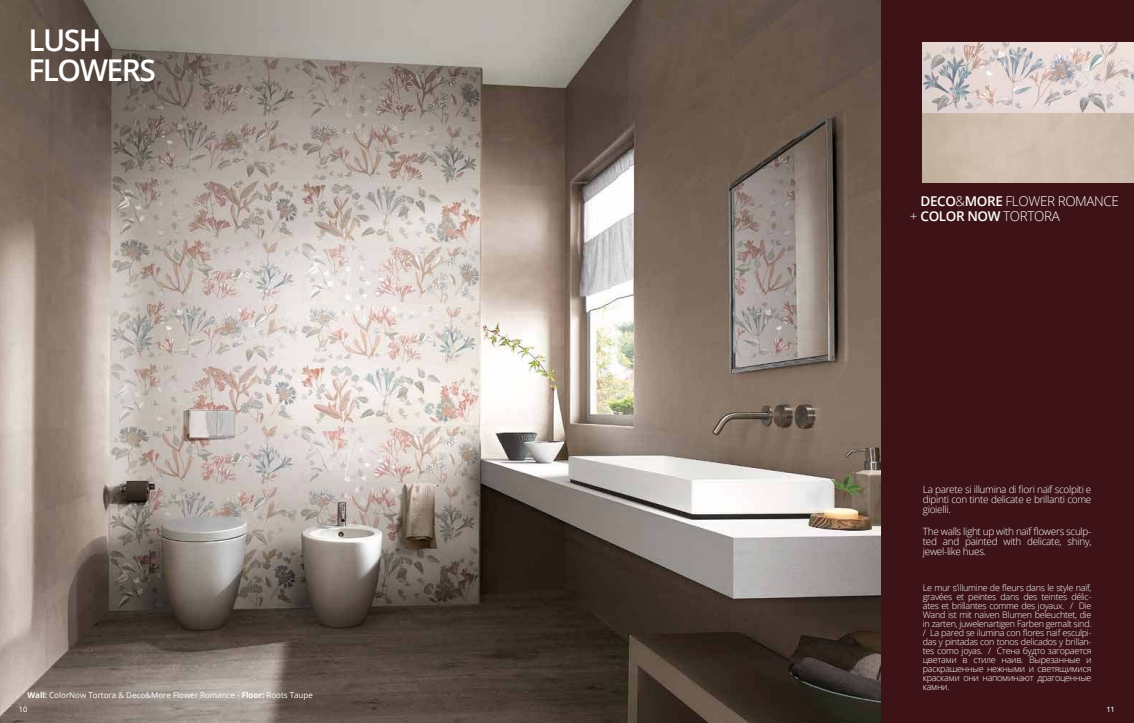
<style>
.page{position:relative;width:1134px;height:723px;background:#fff}
.page>*{position:absolute;margin:0;border:0;box-sizing:border-box;transform-origin:0 0}
.t1{font:600 30px/30px "Open Sans";letter-spacing:-.05em;color:#fff}
.t2{font:300 13.5px/15px "Open Sans";letter-spacing:-.03em;color:#fff}
.t3{font:300 10px/10px "Open Sans";letter-spacing:-.03em;color:#fff;text-align:justify}
.t4{font:300 9px/9px "Open Sans";letter-spacing:-.03em;color:#fff;text-align:justify}
.t5{font:8px "Open Sans";color:#fff}
.t6{font:7.7px "Helvetica Neue LT Com";color:#fff}
.s1{font-weight:700}
.s2{font-weight:600}
</style>
<div class="page">
<div style="left:567px;top:0;width:567px;height:723px;background:#3d1318"></div>
<img style="left:0;top:0;width:880px;height:723px">
<img style="left:923px;top:43px;width:211px;height:140px">
<h1 class="t1" style="left:28px;top:26px;width:129px">LUSH<br>FLOWERS</h1>
<p class="t5" style="left:27px;top:692px;width:287px"><span class="s1">Wall:</span> ColorNow Tortora &amp; Deco&amp;More Flower Romance - <span class="s1">Floor:</span> Roots Taupe</p>
<h2 class="t2" style="left:910px;top:194px;width:211px;text-indent:11px"><span class="s2">DECO</span>&amp;<span class="s2">MORE</span> FLOWER ROMANCE + <span class="s2">COLOR NOW</span> TORTORA</h2>
<p class="t3" style="left:923px;top:484px;width:170px">La parete si illumina di fiori naïf scolpiti e dipinti con tinte delicate e brillanti come gioielli.</p>
<p class="t3" style="left:923px;top:526px;width:170px">The walls light up with naïf flowers sculp&shy;ted and painted with delicate, shiny, jewel-like hues.</p>
<p class="t4" style="left:923px;top:583px;width:170px">Le mur s’illumine de fleurs dans le style naïf, gravées et peintes dans des teintes délic&shy;ates et brillantes comme des joyaux. / Die Wand ist mit naiven Blumen beleuchtet, die in zarten, juwelenartigen Farben gemalt sind. / La pared se ilumina con flores naif esculpi&shy;das y pintadas con tonos delicados y brillan&shy;tes como joyas. / Стена будто загорается цветами в стиле наив. Вырезанные и раскрашенные нежными и светящимися красками они напоминают драгоценные камни.</p>
<p class="t6" style="left:19px;top:704px;width:10px">10</p>
<p class="t6" style="left:1106px;top:704px;width:10px">11</p>
</div>
